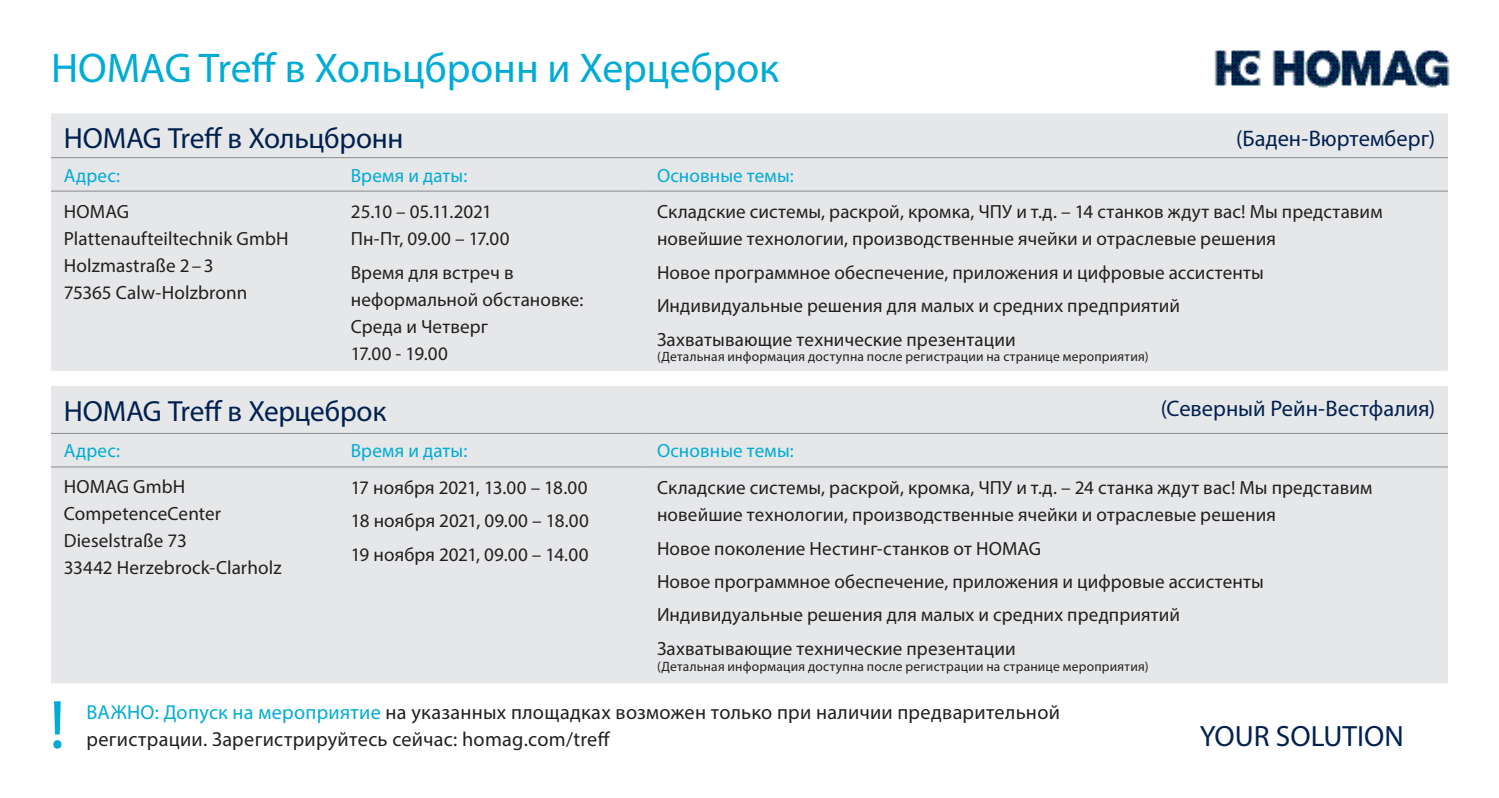
<style>
.page{position:relative;width:1499px;height:798px;background:#fff}
.page>*{position:absolute;margin:0;border:0;box-sizing:border-box;transform-origin:0 0}
.t1{font:69.08px "Myriad Pro";color:#00acd5}
.t2{font:41.62px "Myriad Pro";color:#00acd5}
._01_YOUR_SOLUTION{font:29.47px "Myriad Pro";color:#00214f}
.t3{font:29.25px "Myriad Pro";letter-spacing:-.01em;color:#00214f}
.t4{font:22.5px "Myriad Pro";color:#00214f}
._01_Copytext_Vorders{font:20.25px "Myriad Pro";letter-spacing:.015em;color:#231f20}
.t5{font:19.12px/27px "Myriad Pro";letter-spacing:.005em;color:#231f20}
.t6{font:19.12px "Myriad Pro";letter-spacing:.01em;color:#00acd5}
.t7{font:13.5px "Myriad Pro";letter-spacing:.02em;color:#231f20}
.s1{color:#00acd5}
</style>
<div class="page">
<img style="left:1214px;top:50px;width:236px;height:38px">
<div style="left:51px;top:113px;width:1397px;height:257px;background:#e6e7e9"></div>
<hr style="left:51px;top:157px;width:287px;height:1px;background:#939598">
<hr style="left:338px;top:157px;width:306px;height:1px;background:#939598">
<svg style="left:644px;top:157px;width:29px;height:1px"></svg>
<hr style="left:673px;top:157px;width:775px;height:1px;background:#939598">
<hr style="left:51px;top:190px;width:287px;height:2px;background:#939598">
<hr style="left:338px;top:190px;width:306px;height:2px;background:#939598">
<hr style="left:644px;top:190px;width:29px;height:2px;background:#939598">
<hr style="left:673px;top:190px;width:775px;height:2px;background:#939598">
<div style="left:51px;top:386px;width:1397px;height:297px;background:#e6e7e9"></div>
<hr style="left:51px;top:432px;width:287px;height:2px;background:#939598">
<hr style="left:338px;top:432px;width:306px;height:2px;background:#939598">
<hr style="left:644px;top:432px;width:29px;height:2px;background:#939598">
<hr style="left:673px;top:432px;width:775px;height:2px;background:#939598">
<hr style="left:51px;top:466px;width:287px;height:1px;background:#939598">
<hr style="left:338px;top:466px;width:306px;height:1px;background:#939598">
<svg style="left:644px;top:466px;width:29px;height:1px"></svg>
<hr style="left:673px;top:466px;width:775px;height:1px;background:#939598">
<p class="t2" style="left:51px;top:43px;width:730px">HOMAG Treff в Хольцбронн и Херцеброк</p>
<p class="t3" style="left:64px;top:120px;width:341px">HOMAG Treff в Хольцбронн</p>
<p class="t4" style="left:1236px;top:124px;width:200px">(Баден-Вюртемберг)</p>
<p class="t6" style="left:64px;top:163px;width:58px">Адрес:</p>
<p class="t6" style="left:351px;top:163px;width:118px">Время и даты:</p>
<p class="t6" style="left:657px;top:163px;width:138px">Основные темы:</p>
<p class="t5" style="left:64px;top:197px;width:67px">HOMAG</p>
<p class="t5" style="left:64px;top:224px;width:226px">Plattenaufteiltechnik GmbH</p>
<p class="t5" style="left:64px;top:251px;width:151px">Holzmastraße 2–3</p>
<p class="t5" style="left:64px;top:278px;width:185px">75365 Calw-Holzbronn</p>
<p class="t5" style="left:657px;top:198px;width:727px">Складские системы, раскрой, кромка, ЧПУ и т.д. – 14 станков ждут вас! Мы представим новейшие технологии, производственные ячейки и отраслевые решения</p>
<p class="t5" style="left:657px;top:258px;width:608px">Новое программное обеспечение, приложения и цифровые ассистенты</p>
<p class="t5" style="left:657px;top:292px;width:525px">Индивидуальные решения для малых и средних предприятий</p>
<p class="t5" style="left:657px;top:325px;width:360px">Захватывающие технические презентации</p>
<p class="t7" style="left:657px;top:348px;width:493px">(Детальная информация доступна после регистрации на странице мероприятия)</p>
<p class="t5" style="left:351px;top:198px;width:160px">25.10 – 05.11.2021<br>Пн-Пт, 09.00 – 17.00</p>
<p class="t5" style="left:351px;top:258px;width:234px">Время для встреч в неформальной обстановке:<br>Среда и Четверг<br>17.00 - 19.00</p>
<p class="t3" style="left:64px;top:392px;width:324px">HOMAG Treff в Херцеброк</p>
<p class="t4" style="left:1161px;top:394px;width:276px">(Северный Рейн-Вестфалия)</p>
<p class="t6" style="left:64px;top:439px;width:58px">Адрес:</p>
<p class="t6" style="left:351px;top:439px;width:118px">Время и даты:</p>
<p class="t6" style="left:657px;top:439px;width:138px">Основные темы:</p>
<p class="t5" style="left:64px;top:473px;width:123px">HOMAG GmbH</p>
<p class="t5" style="left:64px;top:500px;width:159px">CompetenceCenter</p>
<p class="t5" style="left:64px;top:527px;width:125px">Dieselstraße 73</p>
<p class="t5" style="left:64px;top:554px;width:219px">33442 Herzebrock-Clarholz</p>
<p class="t5" style="left:351px;top:473px;width:238px">17 ноября 2021, 13.00 – 18.00</p>
<p class="t5" style="left:351px;top:507px;width:240px">18 ноября 2021, 09.00 – 18.00</p>
<p class="t5" style="left:351px;top:540px;width:239px">19 ноября 2021, 09.00 – 14.00</p>
<p class="t5" style="left:657px;top:473px;width:717px">Складские системы, раскрой, кромка, ЧПУ и т.д. – 24 станка ждут вас! Мы представим новейшие технологии, производственные ячейки и отраслевые решения</p>
<p class="t5" style="left:657px;top:534px;width:386px">Новое поколение Нестинг-станков от HOMAG</p>
<p class="t5" style="left:657px;top:567px;width:608px">Новое программное обеспечение, приложения и цифровые ассистенты</p>
<p class="t5" style="left:657px;top:601px;width:525px">Индивидуальные решения для малых и средних предприятий</p>
<p class="t5" style="left:657px;top:634px;width:360px">Захватывающие технические презентации</p>
<p class="t7" style="left:657px;top:657px;width:493px">(Детальная информация доступна после регистрации на странице мероприятия)</p>
<p class="t1" style="left:49px;top:681px;width:17px">!</p>
<p class="_01_Copytext_Vorders" style="left:86px;top:699px;width:975px"><span class="s1">ВАЖНО: Допуск на мероприятие</span> на указанных площадках возможен только при наличии предварительной</p>
<p class="_01_Copytext_Vorders" style="left:86px;top:726px;width:525px">регистрации. Зарегистрируйтесь сейчас: homag.com/treff</p>
<p class="_01_YOUR_SOLUTION" style="left:1200px;top:717px;width:205px">YOUR SOLUTION</p>
</div>
